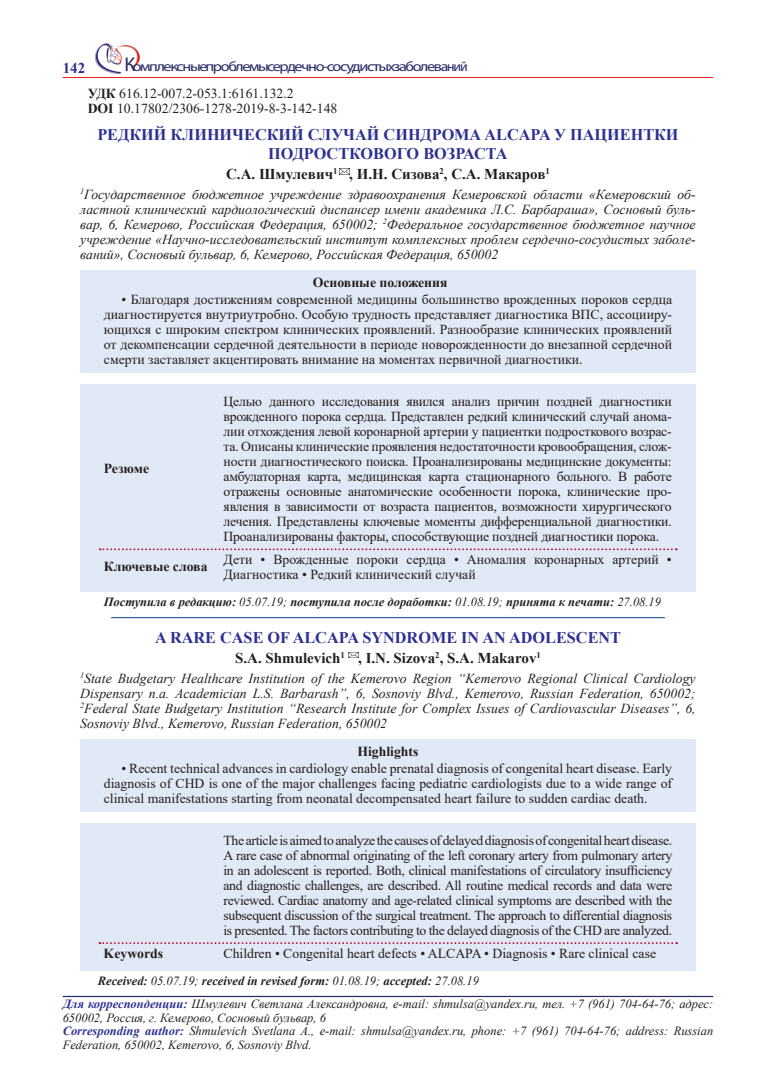
<style>
.page{position:relative;width:776px;height:1088px;background:#fff}
.page>*{position:absolute;margin:0;border:0;box-sizing:border-box;transform-origin:0 0}
.t1{font:700 16.25px/19.5px "Times New Roman";color:#2e3092;text-align:center}
.t2{font:700 15px "Times New Roman";color:#231f20}
.t3{font:700 15px "Times New Roman";color:#2e3092}
.t4{font:13.75px/15px "Times New Roman";color:#231f20;text-align:justify}
.t5{font:italic 13.75px/15px "Times New Roman";color:#231f20;text-align:justify}
.t6{font:700 13.75px "Times New Roman";color:#231f20}
.t7{font:13.75px "Myriad Pro";letter-spacing:-.085em;color:#262966;scale:1.18 1}
.t8{font:italic 12.5px/13.8px "Times New Roman";color:#231f20}
.t9{font:italic 700 12.5px "Times New Roman";color:#231f20}
.s1{font-size:20px}
.s2{font-weight:700}
.s3{font-weight:400}
.s4{font-weight:700;color:#2e3092}
</style>
<div class="page">
<hr style="left:63px;top:77px;width:650px;height:1px;background:#ee1d23">
<hr style="left:63px;top:996px;width:650px;height:1px;background:#283071">
<svg style="left:340px;top:168px;width:9px;height:6px"></svg>
<div style="left:80px;top:271px;width:616px;height:102px;background:#e0e9f5"></div>
<svg style="left:349px;top:652px;width:9px;height:6px"></svg>
<hr style="left:111px;top:617px;width:554px;height:1px;background:#0f3d8c">
<div style="left:80px;top:384px;width:616px;height:208px;background:#e0e9f5"></div>
<svg style="left:100px;top:548px;width:577px;height:2px"></svg>
<div style="left:80px;top:739px;width:616px;height:72px;background:#e0e9f5"></div>
<div style="left:80px;top:823px;width:616px;height:147px;background:#e0e9f5"></div>
<svg style="left:99px;top:942px;width:578px;height:2px"></svg>
<img style="left:96px;top:43px;width:43px;height:30px">
<p class="t3" style="left:63px;top:57px;width:24px">142</p>
<p class="t7" style="left:124px;top:58px;width:292px"><span class="s1">К</span>омплексные проблемы сердечно-сосудистых заболеваний</p>
<p class="t4" style="left:88px;top:85px;width:208px"><span class="s2">УДК</span> 616.12-007.2-053.1:6161.132.2</p>
<p class="t1" style="left:97px;top:124px;width:583px">РЕДКИЙ КЛИНИЧЕСКИЙ СЛУЧАЙ СИНДРОМА ALCAPA У ПАЦИЕНТКИ<br>ПОДРОСТКОВОГО ВОЗРАСТА</p>
<p class="t5" style="left:80px;top:186px;width:617px"><sup>1</sup>Государственное бюджетное учреждение здравоохранения Кемеровской области «Кемеровский об&shy;ластной клинический кардиологический диспансер имени академика Л.С. Барбараша», Сосновый буль&shy;вар, 6, Кемерово, Российская Федерация, 650002; <sup>2</sup>Федеральное государственное бюджетное научное учреждение «Научно-исследовательский институт комплексных проблем сердечно-сосудистых заболе&shy;ваний», Сосновый бульвар, 6, Кемерово, Российская Федерация, 650002</p>
<p class="t4" style="left:88px;top:101px;width:251px"><span class="s2">DOI</span> 10.17802/2306-1278-2019-8-3-142-148</p>
<p class="t2" style="left:226px;top:164px;width:325px">С.А. Шмулевич<sup>1</sup> , И.Н. Сизова<sup>2</sup>, С.А. Макаров<sup>1</sup></p>
<p class="t6" style="left:313px;top:273px;width:136px">Основные положения</p>
<p class="t4" style="left:104px;top:291px;width:570px;text-indent:18px">• Благодаря достижениям современной медицины большинство врожденных пороков сердца диагностируется внутриутробно. Особую трудность представляет диагностика ВПС, ассоцииру&shy;ющихся с широким спектром клинических проявлений. Разнообразие клинических проявлений от декомпенсации сердечной деятельности в периоде новорожденности до внезапной сердечной смерти заставляет акцентировать внимание на моментах первичной диагностики.</p>
<p class="t6" style="left:104px;top:459px;width:47px">Резюме</p>
<p class="t4" style="left:224px;top:393px;width:450px">Целью данного исследования явился анализ причин поздней диагностики врожденного порока сердца. Представлен редкий клинический случай анома&shy;лии отхождения левой коронарной артерии у пациентки подросткового возрас&shy;та. Описаны клинические проявления недостаточности кровообращения, слож&shy;ности диагностического поиска. Проанализированы медицинские документы: амбулаторная карта, медицинская карта стационарного больного. В работе отражены основные анатомические особенности порока, клинические про&shy;явления в зависимости от возраста пациентов, возможности хирургического лечения. Представлены ключевые моменты дифференциальной диагностики.<br>Проанализированы факторы, способствующие поздней диагностики порока.</p>
<p class="t6" style="left:104px;top:557px;width:105px">Ключевые слова</p>
<p class="t4" style="left:224px;top:551px;width:450px">Дети • Врожденные пороки сердца • Аномалия коронарных артерий •<br>Диагностика • Редкий клинический случай</p>
<p class="t9" style="left:104px;top:593px;width:559px">Поступила в редакцию: <span class="s3">05.07.19;</span> поступила после доработки: <span class="s3">01.08.19;</span> принята к печати: <span class="s3">27.08.19</span></p>
<p class="t1" style="left:155px;top:627px;width:467px">A RARE CASE OF ALCAPA SYNDROME IN AN ADOLESCENT</p>
<p class="t2" style="left:235px;top:647px;width:307px">S.A. Shmulevich<sup>1</sup> , I.N. Sizova<sup>2</sup>, S.A. Makarov<sup>1</sup></p>
<p class="t5" style="left:80px;top:670px;width:617px"><sup>1</sup>State Budgetary Healthcare Institution of the Kemerovo Region “Kemerovo Regional Clinical Cardiology Dispensary n.a. Academician L.S. Barbarash”, 6, Sosnoviy Blvd., Kemerovo, Russian Federation, 650002; <sup>2</sup>Federal State Budgetary Institution “Research Institute for Complex Issues of Cardiovascular Diseases”, 6, Sosnoviy Blvd., Kemerovo, Russian Federation, 650002</p>
<p class="t6" style="left:357px;top:741px;width:63px">Highlights</p>
<p class="t4" style="left:104px;top:760px;width:570px;text-indent:18px">• Recent technical advances in cardiology enable prenatal diagnosis of congenital heart disease. Early diagnosis of CHD is one of the major challenges facing pediatric cardiologists due to a wide range of clinical manifestations starting from neonatal decompensated heart failure to sudden cardiac death.</p>
<p class="t4" style="left:223px;top:832px;width:450px">The article is aimed to analyze the causes of delayed diagnosis of congenital heart disease.<br>A rare case of abnormal originating of the left coronary artery from pulmonary artery in an adolescent is reported. Both, clinical manifestations of circulatory insufficiency and diagnostic challenges, are described. All routine medical records and data were reviewed. Cardiac anatomy and age-related clinical symptoms are described with the subsequent discussion of the surgical treatment. The approach to differential diagnosis is presented. The factors contributing to the delayed diagnosis of the CHD are analyzed.</p>
<p class="t6" style="left:104px;top:943px;width:61px">Keywords</p>
<p class="t4" style="left:223px;top:945px;width:434px">Children • Congenital heart defects • ALCAPA • Diagnosis • Rare clinical case</p>
<p class="t9" style="left:98px;top:972px;width:383px">Received: <span class="s3">05.07.19;</span> received in revised form: <span class="s3">01.08.19;</span> accepted: <span class="s3">27.08.19</span></p>
<p class="t8" style="left:63px;top:996px;width:652px"><span class="s4">Для корреспонденции:</span> Шмулевич Светлана Александровна, e-mail: shmulsa@yandex.ru, тел. +7 (961) 704-64-76; адрес:<br>650002, Россия, г. Кемерово, Сосновый бульвар, 6<br><span class="s4">Corresponding author:</span> Shmulevich Svetlana A., e-mail: shmulsa@yandex.ru, phone: +7 (961) 704-64-76; address: Russian Federation, 650002, Kemerovo, 6, Sosnoviy Blvd.</p>
</div>
